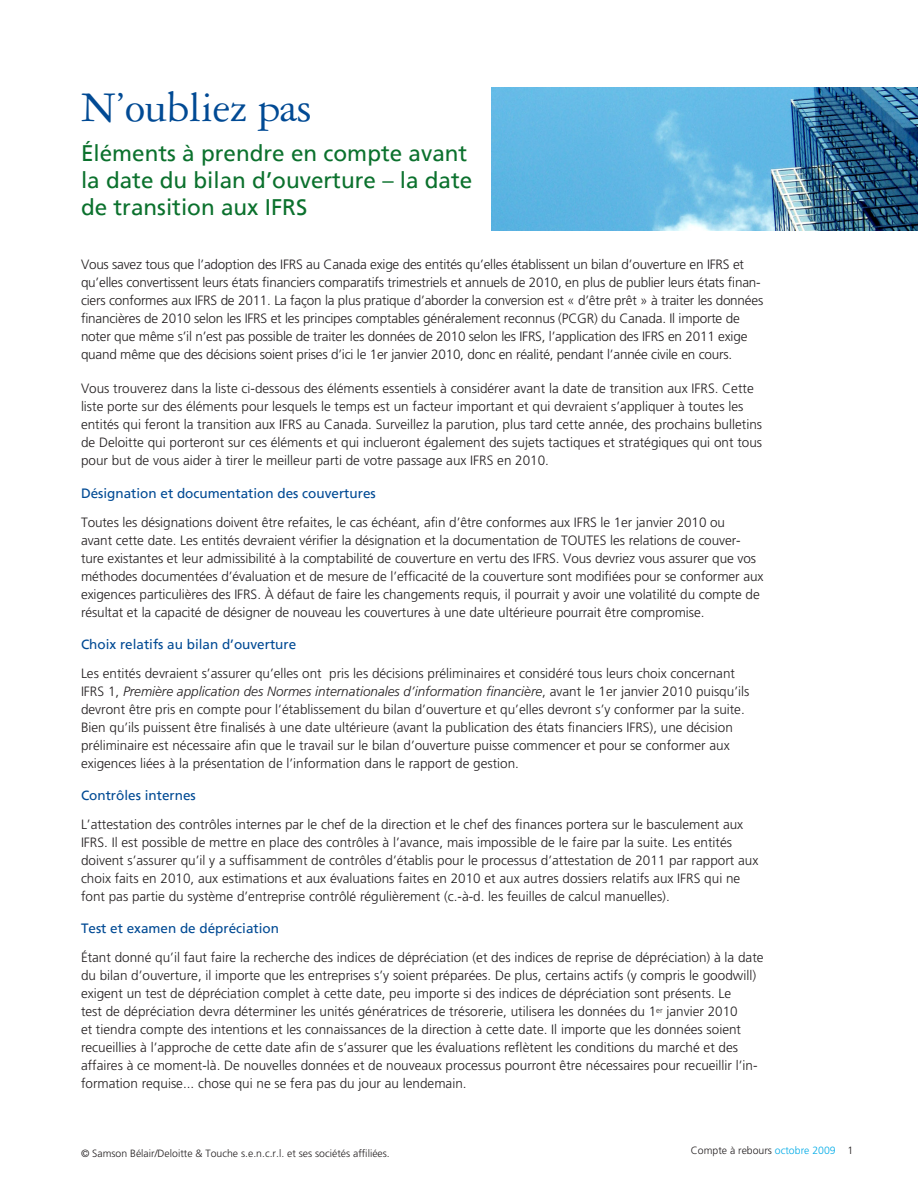
<style>
.page{position:relative;width:918px;height:1188px;background:#fff}
.page>*{position:absolute;margin:0;border:0;box-sizing:border-box;transform-origin:0 0}
.Heading_1{font:45px "Garamond Three";letter-spacing:-.01em;color:#014a94}
.Heading_2{font:22.5px/27px "Frutiger";color:#0b712d}
.Body_copy{font:300 13.5px/18px "Frutiger";color:#231f20}
.Heading_3{font:13.5px "Frutiger";color:#014a94}
.Body_copy-2{font:300 10.5px "Frutiger";color:#231f20}
.s1{font-style:italic}
.s2{color:#00abe7}
</style>
<div class="page">
<img style="left:492px;top:88px;width:426px;height:143px">
<p class="Heading_1" style="left:81px;top:84px;width:232px">N’oubliez pas</p>
<p class="Heading_2" style="left:81px;top:140px;width:393px">Éléments à prendre en compte avant la date du bilan d’ouverture – la date de transition aux IFRS</p>
<p class="Body_copy" style="left:81px;top:256px;width:684px">Vous savez tous que l’adoption des IFRS au Canada exige des entités qu’elles établissent un bilan d’ouverture en IFRS et qu’elles convertissent leurs états financiers comparatifs trimestriels et annuels de 2010, en plus de publier leurs états finan&shy;ciers conformes aux IFRS de 2011. La façon la plus pratique d’aborder la conversion est « d’être prêt » à traiter les données financières de 2010 selon les IFRS et les principes comptables généralement reconnus (PCGR) du Canada. Il importe de noter que même s’il n’est pas possible de traiter les données de 2010 selon les IFRS, l’application des IFRS en 2011 exige quand même que des décisions soient prises d’ici le 1er janvier 2010, donc en réalité, pendant l’année civile en cours.</p>
<p class="Body_copy" style="left:81px;top:380px;width:683px">Vous trouverez dans la liste ci-dessous des éléments essentiels à considérer avant la date de transition aux IFRS. Cette liste porte sur des éléments pour lesquels le temps est un facteur important et qui devraient s’appliquer à toutes les entités qui feront la transition aux IFRS au Canada. Surveillez la parution, plus tard cette année, des prochains bulletins de Deloitte qui porteront sur ces éléments et qui inclueront également des sujets tactiques et stratégiques qui ont tous pour but de vous aider à tirer le meilleur parti de votre passage aux IFRS en 2010.</p>
<p class="Heading_3" style="left:81px;top:485px;width:296px">Désignation et documentation des couvertures</p>
<p class="Body_copy" style="left:81px;top:513px;width:684px">Toutes les désignations doivent être refaites, le cas échéant, afin d’être conformes aux IFRS le 1er janvier 2010 ou<br>avant cette date. Les entités devraient vérifier la désignation et la documentation de TOUTES les relations de couver&shy;ture existantes et leur admissibilité à la comptabilité de couverture en vertu des IFRS. Vous devriez vous assurer que vos méthodes documentées d’évaluation et de mesure de l’efficacité de la couverture sont modifiées pour se conformer aux exigences particulières des IFRS. À défaut de faire les changements requis, il pourrait y avoir une volatilité du compte de résultat et la capacité de désigner de nouveau les couvertures à une date ultérieure pourrait être compromise.</p>
<p class="Heading_3" style="left:81px;top:636px;width:217px">Choix relatifs au bilan d’ouverture</p>
<p class="Body_copy" style="left:81px;top:664px;width:670px">Les entités devraient s’assurer qu’elles ont pris les décisions préliminaires et considéré tous leurs choix concernant IFRS 1, <span class="s1">Première application des Normes internationales d’information financière</span>, avant le 1er janvier 2010 puisqu’ils devront être pris en compte pour l’établissement du bilan d’ouverture et qu’elles devront s’y conformer par la suite.<br>Bien qu’ils puissent être finalisés à une date ultérieure (avant la publication des états financiers IFRS), une décision préliminaire est nécessaire afin que le travail sur le bilan d’ouverture puisse commencer et pour se conformer aux exigences liées à la présentation de l’information dans le rapport de gestion.</p>
<p class="Heading_3" style="left:81px;top:788px;width:116px">Contrôles internes</p>
<p class="Body_copy" style="left:81px;top:815px;width:679px">L’attestation des contrôles internes par le chef de la direction et le chef des finances portera sur le basculement aux IFRS. Il est possible de mettre en place des contrôles à l’avance, mais impossible de le faire par la suite. Les entités doivent s’assurer qu’il y a suffisamment de contrôles d’établis pour le processus d’attestation de 2011 par rapport aux choix faits en 2010, aux estimations et aux évaluations faites en 2010 et aux autres dossiers relatifs aux IFRS qui ne font pas partie du système d’entreprise contrôlé régulièrement (c.-à-d. les feuilles de calcul manuelles).</p>
<p class="Heading_3" style="left:81px;top:921px;width:200px">Test et examen de dépréciation</p>
<p class="Body_copy" style="left:81px;top:949px;width:684px">Étant donné qu’il faut faire la recherche des indices de dépréciation (et des indices de reprise de dépréciation) à la date du bilan d’ouverture, il importe que les entreprises s’y soient préparées. De plus, certains actifs (y compris le goodwill) exigent un test de dépréciation complet à cette date, peu importe si des indices de dépréciation sont présents. Le<br>test de dépréciation devra déterminer les unités génératrices de trésorerie, utilisera les données du 1<sup>er</sup> janvier 2010<br>et tiendra compte des intentions et les connaissances de la direction à cette date. Il importe que les données soient recueillies à l’approche de cette date afin de s’assurer que les évaluations reflètent les conditions du marché et des affaires à ce moment-là. De nouvelles données et de nouveaux processus pourront être nécessaires pour recueillir l’in&shy;formation requise... chose qui ne se fera pas du jour au lendemain.</p>
<p class="Body_copy-2" style="left:81px;top:1147px;width:310px">© Samson Bélair/Deloitte &amp; Touche s.e.n.c.r.l. et ses sociétés affiliées.</p>
<p class="Body_copy-2" style="left:691px;top:1145px;width:164px">Compte à rebours <span class="s2">octobre 2009</span> 1</p>
</div>
